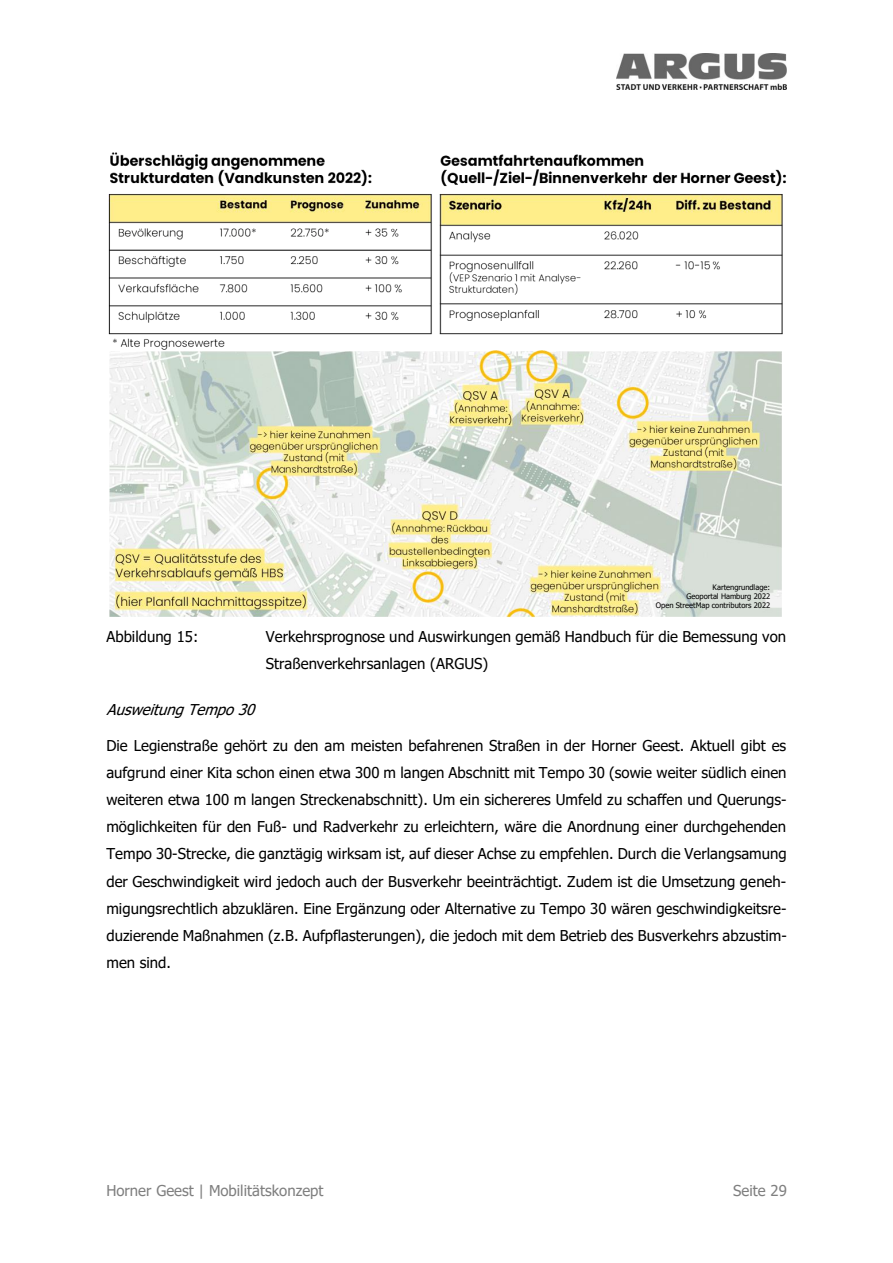
<style>
.page{position:relative;width:893px;height:1263px;background:#fff}
.page>*{position:absolute;margin:0;border:0;box-sizing:border-box;transform-origin:0 0}
.t1{font:15px/27.2px "Tahoma";color:#000}
.t2{font:15px "Tahoma";color:#7f7f7f}
.t3{font:italic 15px "Tahoma";color:#000}
.t4{font:7.5px/9px "Tahoma";color:#000;text-align:right}
</style>
<div class="page">
<img style="left:617px;top:53px;width:170px;height:36px">
<img style="left:108px;top:152px;width:678px;height:466px">
<p class="t4" style="left:656px;top:582px;width:116px">Kartengrundlage:<br>Geoportal Hamburg 2022<br>Open StreetMap contributors 2022</p>
<p class="t1" style="left:106px;top:623px;width:94px">Abbildung 15:</p>
<p class="t1" style="left:266px;top:623px;width:522px">Verkehrsprognose und Auswirkungen gemäß Handbuch für die Bemessung von<br>Straßenverkehrsanlagen (ARGUS)</p>
<p class="t3" style="left:106px;top:700px;width:154px">AusweitungTempo30</p>
<p class="t1" style="left:106px;top:731px;width:682px;text-align:justify">Die Legienstraße gehört zu den am meisten befahrenen Straßen in der Horner Geest. Aktuell gibt es aufgrund einer Kita schon einen etwa 300 m langen Abschnitt mit Tempo 30 (sowie weiter südlich einen weiteren etwa 100 m langen Streckenabschnitt). Um ein sichereres Umfeld zu schaffen und Querungs&shy;möglichkeiten für den Fuß- und Radverkehr zu erleichtern, wäre die Anordnung einer durchgehenden Tempo 30-Strecke, die ganztägig wirksam ist, auf dieser Achse zu empfehlen. Durch die Verlangsamung der Geschwindigkeit wird jedoch auch der Busverkehr beeinträchtigt. Zudem ist die Umsetzung geneh&shy;migungsrechtlich abzuklären. Eine Ergänzung oder Alternative zu Tempo 30 wären geschwindigkeitsre&shy;duzierende Maßnahmen (z.B. Aufpflasterungen), die jedoch mit dem Betrieb des Busverkehrs abzustim&shy;men sind.</p>
<p class="t2" style="left:106px;top:1181px;width:219px">Horner Geest | Mobilitätskonzept</p>
<p class="t2" style="left:733px;top:1181px;width:55px">Seite 29</p>
</div>
